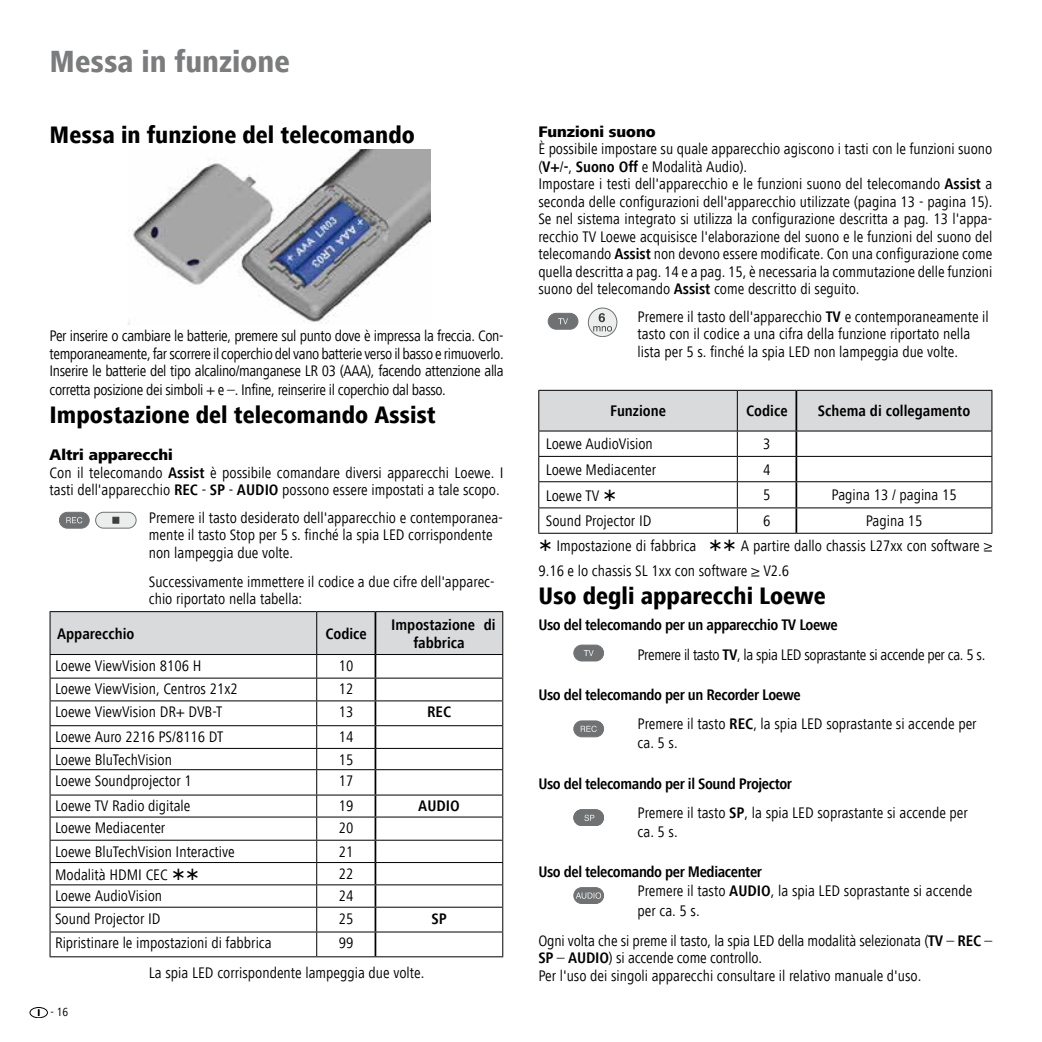
<style>
.page{position:relative;width:1042px;height:1042px;background:#fff}
.page>*{position:absolute;margin:0;border:0;box-sizing:border-box;transform-origin:0 0}
.Titel_1{font:800 condensed 31.5px "Frutiger Next LT";color:#7b7c7e}
.Titel_2{font:800 condensed 24.5px "Frutiger Next LT";color:#000}
.Einleitung{font:condensed 15.75px/17.5px "Frutiger Next LT";color:#000;text-align:justify}
.Schrittfolge_mit_Tas{font:condensed 15.75px/17.5px "Frutiger Next LT";color:#000}
._083_Table_text{font:condensed 15.75px "Frutiger Next LT";color:#000}
.Erläuterung{font:condensed 15.75px/24.5px "Frutiger Next LT";color:#000}
.Fliesstext_eingeruec{font:condensed 15.75px/19.2px "Frutiger Next LT";color:#000}
.Titel_4{font:700 condensed 15.75px "Frutiger Next LT";letter-spacing:-.025em;color:#000}
._081_Table_head{font:700 condensed 15.75px/17.5px "Frutiger Next LT";color:#000;text-align:center}
.Einleitung-2{font:condensed 15.75px "Frutiger Next LT";letter-spacing:-.025em;color:#000}
.Fliesstext_eingeruec-2{font:condensed 15.75px "Frutiger Next LT";letter-spacing:-.025em;color:#000}
.Titel_3{font:800 15.75px "Frutiger Next LT";color:#000}
._083_Table_text-2{font:700 condensed 15.75px "Frutiger Next LT";color:#000}
.t1{font:condensed 12.25px "Frutiger Next LT";color:#000}
.s1{font-weight:700}
</style>
<div class="page">
<img style="left:128px;top:149px;width:303px;height:176px">
<svg style="left:59px;top:512px;width:77px;height:16px"></svg>
<hr style="left:50px;top:956px;width:267px;height:1px;background:#000">
<hr style="left:317px;top:956px;width:58px;height:1px;background:#000">
<hr style="left:375px;top:956px;width:128px;height:1px;background:#000">
<svg style="left:548px;top:313px;width:30px;height:16px"></svg>
<svg style="left:588px;top:308px;width:29px;height:29px"></svg>
<div style="left:588px;top:308px;width:29px;height:29px;border:1px solid #707172;border-radius:50%"></div>
<svg style="left:593px;top:313px;width:19px;height:18px"></svg>
<hr style="left:538px;top:533px;width:199px;height:1px;background:#000">
<hr style="left:737px;top:533px;width:59px;height:1px;background:#000">
<hr style="left:796px;top:533px;width:196px;height:1px;background:#000">
<svg style="left:573px;top:645px;width:31px;height:16px"></svg>
<svg style="left:573px;top:720px;width:31px;height:17px"></svg>
<svg style="left:573px;top:809px;width:31px;height:17px"></svg>
<svg style="left:573px;top:887px;width:31px;height:17px"></svg>
<svg style="left:30px;top:1007px;width:17px;height:10px"></svg>
<div style="left:30px;top:1007px;width:18px;height:11px;border:1px solid #000;border-radius:50%"></div>
<svg style="left:50px;top:611px;width:453px;height:345px"></svg>
<svg style="left:538px;top:390px;width:454px;height:143px"></svg>
<p class="Titel_1" style="left:50px;top:44px;width:242px">Messa in funzione</p>
<p class="Titel_2" style="left:50px;top:121px;width:367px">Messa in funzione del telecomando</p>
<p class="Einleitung" style="left:50px;top:327px;width:455px">Per inserire o cambiare le batterie, premere sul punto dove è impressa la freccia. Con&shy;temporaneamente, far scorrere il coperchio del vano batterie verso il basso e rimuoverlo.<br>Inserire le batterie del tipo alcalino/manganese LR 03 (AAA), facendo attenzione alla</p>
<p class="Einleitung-2" style="left:50px;top:381px;width:398px">corretta posizione dei simboli + e –. Infine, reinserire il coperchio dal basso.</p>
<p class="Titel_2" style="left:50px;top:401px;width:388px">Impostazione del telecomando Assist</p>
<p class="Titel_3" style="left:50px;top:446px;width:125px">Altri apparecchi</p>
<p class="Einleitung" style="left:50px;top:464px;width:455px">Con il telecomando <span class="s1">Assist</span> è possibile comandare diversi apparecchi Loewe. I tasti dell'apparecchio <span class="s1">REC</span> - <span class="s1">SP</span> - <span class="s1">AUDIO</span> possono essere impostati a tale scopo.</p>
<p class="Schrittfolge_mit_Tas" style="left:149px;top:508px;width:355px">Premere il tasto desiderato dell'apparecchio e contemporanea&shy;mente il tasto Stop per 5 s. finché la spia LED corrispondente non lampeggia due volte.</p>
<p class="Schrittfolge_mit_Tas" style="left:149px;top:573px;width:347px">Successivamente immettere il codice a due cifre dell'apparec&shy;chio riportato nella tabella:</p>
<p class="_081_Table_head" style="left:57px;top:625px;width:79px">Apparecchio</p>
<p class="_081_Table_head" style="left:325px;top:625px;width:43px">Codice</p>
<p class="_081_Table_head" style="left:391px;top:616px;width:106px">Impostazione di fabbrica</p>
<p class="_083_Table_text" style="left:55px;top:657px;width:148px">Loewe ViewVision 8106 H</p>
<p class="_083_Table_text" style="left:339px;top:657px;width:16px">10</p>
<p class="_083_Table_text" style="left:55px;top:680px;width:184px">Loewe ViewVision, Centros 21x2</p>
<p class="_083_Table_text" style="left:339px;top:680px;width:16px">12</p>
<p class="_083_Table_text" style="left:55px;top:703px;width:169px">Loewe ViewVision DR+ DVB-T</p>
<p class="_083_Table_text" style="left:339px;top:703px;width:16px">13</p>
<p class="_083_Table_text-2" style="left:427px;top:703px;width:26px">REC</p>
<p class="_083_Table_text" style="left:55px;top:728px;width:170px">Loewe Auro 2216 PS/8116 DT</p>
<p class="_083_Table_text" style="left:339px;top:728px;width:16px">14</p>
<p class="_083_Table_text" style="left:55px;top:751px;width:118px">Loewe BluTechVision</p>
<p class="_083_Table_text" style="left:339px;top:751px;width:16px">15</p>
<p class="_083_Table_text" style="left:55px;top:772px;width:138px">Loewe Soundprojector 1</p>
<p class="_083_Table_text" style="left:339px;top:772px;width:16px">17</p>
<p class="_083_Table_text" style="left:55px;top:797px;width:137px">Loewe TV Radio digitale</p>
<p class="_083_Table_text" style="left:339px;top:797px;width:16px">19</p>
<p class="_083_Table_text-2" style="left:418px;top:797px;width:43px">AUDIO</p>
<p class="_083_Table_text" style="left:55px;top:819px;width:112px">Loewe Mediacenter</p>
<p class="_083_Table_text" style="left:339px;top:819px;width:16px">20</p>
<p class="_083_Table_text" style="left:55px;top:842px;width:181px">Loewe BluTechVision Interactive</p>
<p class="_083_Table_text" style="left:339px;top:842px;width:16px">21</p>
<p class="_083_Table_text" style="left:55px;top:866px;width:114px">Modalità HDMI CEC</p>
<p class="_083_Table_text" style="left:339px;top:865px;width:16px">22</p>
<p class="_083_Table_text" style="left:55px;top:887px;width:109px">Loewe AudioVision</p>
<p class="_083_Table_text" style="left:339px;top:887px;width:16px">24</p>
<p class="_083_Table_text" style="left:55px;top:909px;width:107px">Sound Projector ID</p>
<p class="_083_Table_text" style="left:339px;top:909px;width:16px">25</p>
<p class="_083_Table_text-2" style="left:431px;top:909px;width:17px">SP</p>
<p class="_083_Table_text" style="left:55px;top:934px;width:218px">Ripristinare le impostazioni di fabbrica</p>
<p class="_083_Table_text" style="left:339px;top:934px;width:16px">99</p>
<p class="Schrittfolge_mit_Tas" style="left:149px;top:964px;width:277px">La spia LED corrispondente lampeggia due volte.</p>
<p class="t1" style="left:51px;top:1005px;width:19px">- 16</p>
<p class="Titel_3" style="left:538px;top:122px;width:119px">Funzioni suono</p>
<p class="Einleitung" style="left:538px;top:140px;width:455px">È possibile impostare su quale apparecchio agiscono i tasti con le funzioni suono (<span class="s1">V+</span>/<span class="s1">-</span>, <span class="s1">Suono Off</span> e Modalità Audio).</p>
<p class="Einleitung" style="left:538px;top:175px;width:455px">Impostare i testi dell'apparecchio e le funzioni suono del telecomando <span class="s1">Assist</span> a seconda delle configurazioni dell'apparecchio utilizzate (pagina 13 - pagina 15).<br>Se nel sistema integrato si utilizza la configurazione descritta a pag. 13 l'appa&shy;recchio TV Loewe acquisisce l'elaborazione del suono e le funzioni del suono del telecomando <span class="s1">Assist</span> non devono essere modificate. Con una configurazione come quella descritta a pag. 14 e a pag. 15, è necessaria la commutazione delle funzioni suono del telecomando <span class="s1">Assist</span> come descritto di seguito.</p>
<p class="Schrittfolge_mit_Tas" style="left:637px;top:308px;width:353px">Premere il tasto dell'apparecchio <span class="s1">TV</span> e contemporaneamente il tasto con il codice a una cifra della funzione riportato nella lista per 5 s. finché la spia LED non lampeggia due volte.</p>
<p class="_081_Table_head" style="left:610px;top:402px;width:57px">Funzione</p>
<p class="_081_Table_head" style="left:746px;top:402px;width:43px">Codice</p>
<p class="_081_Table_head" style="left:818px;top:402px;width:154px">Schema di collegamento</p>
<p class="_083_Table_text" style="left:546px;top:435px;width:109px">Loewe AudioVision</p>
<p class="_083_Table_text" style="left:763px;top:435px;width:9px">3</p>
<p class="_083_Table_text" style="left:546px;top:461px;width:112px">Loewe Mediacenter</p>
<p class="_083_Table_text" style="left:763px;top:461px;width:9px">4</p>
<p class="_083_Table_text" style="left:546px;top:487px;width:55px">Loewe TV</p>
<p class="_083_Table_text" style="left:763px;top:486px;width:9px">5</p>
<p class="_083_Table_text" style="left:831px;top:486px;width:127px">Pagina 13 / pagina 15</p>
<p class="_083_Table_text" style="left:546px;top:512px;width:107px">Sound Projector ID</p>
<p class="_083_Table_text" style="left:763px;top:512px;width:9px">6</p>
<p class="_083_Table_text" style="left:866px;top:512px;width:58px">Pagina 15</p>
<p class="Erläuterung" style="left:556px;top:534px;width:142px">Impostazione di fabbrica</p>
<p class="Erläuterung" style="left:538px;top:534px;width:455px;text-indent:202px">A partire dallo chassis L27xx con software ≥<br>9.16 e lo chassis SL 1xx con software ≥ V2.6</p>
<p class="Titel_2" style="left:538px;top:582px;width:289px">Uso degli apparecchi Loewe</p>
<p class="Titel_4" style="left:538px;top:616px;width:301px">Uso del telecomando per un apparecchio TV Loewe</p>
<p class="Fliesstext_eingeruec-2" style="left:637px;top:646px;width:349px">Premere il tasto <span class="s1">TV</span>, la spia LED soprastante si accende per ca. 5 s.</p>
<p class="Titel_4" style="left:538px;top:686px;width:264px">Uso del telecomando per un Recorder Loewe</p>
<p class="Fliesstext_eingeruec" style="left:637px;top:714px;width:341px">Premere il tasto <span class="s1">REC</span>, la spia LED soprastante si accende per ca. 5 s.</p>
<p class="Titel_4" style="left:538px;top:774px;width:255px">Uso del telecomando per il Sound Projector</p>
<p class="Fliesstext_eingeruec" style="left:637px;top:803px;width:332px">Premere il tasto <span class="s1">SP</span>, la spia LED soprastante si accende per ca. 5 s.</p>
<p class="Titel_4" style="left:538px;top:863px;width:225px">Uso del telecomando per Mediacenter</p>
<p class="Fliesstext_eingeruec" style="left:637px;top:881px;width:336px">Premere il tasto <span class="s1">AUDIO</span>, la spia LED soprastante si accende per ca. 5 s.</p>
<p class="Erläuterung" style="left:538px;top:931px;width:455px;line-height:17.5px">Ogni volta che si preme il tasto, la spia LED della modalità selezionata (<span class="s1">TV</span> – <span class="s1">REC</span> –<br><span class="s1">SP</span> – <span class="s1">AUDIO</span>) si accende come controllo.</p>
<p class="Erläuterung" style="left:538px;top:963px;width:384px">Per l'uso dei singoli apparecchi consultare il relativo manuale d'uso.</p>
</div>
